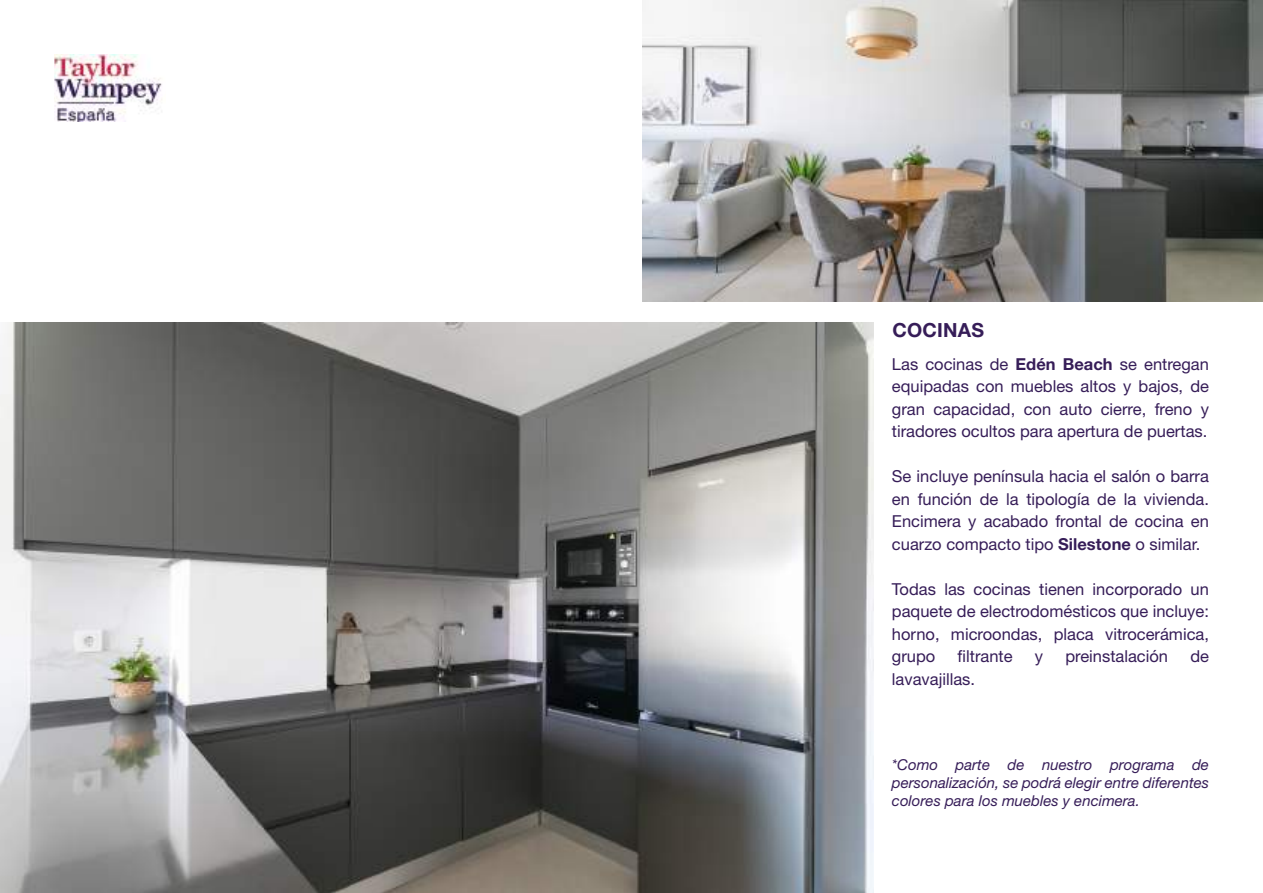
<style>
.page{position:relative;width:1263px;height:893px;background:#fff}
.page>*{position:absolute;margin:0;border:0;box-sizing:border-box;transform-origin:0 0}
.t1{font:700 19.5px "Helvetica Neue LT Std";letter-spacing:.01em;color:#361d58}
.t2{font:16.5px/22.5px "Helvetica Neue LT Std";color:#361d58;text-align:justify}
.t3{font:italic 15px/18px "Helvetica Neue LT Std";color:#361d58;text-align:justify}
.s1{font-weight:700}
</style>
<div class="page">
<img style="left:54px;top:54px;width:108px;height:68px">
<img style="left:0;top:323px;width:874px;height:570px">
<img style="left:642px;top:0;width:621px;height:301px">
<p class="t1" style="left:892px;top:318px;width:93px">COCINAS</p>
<p class="t2" style="left:892px;top:352px;width:319px">Las cocinas de <span class="s1">Edén Beach</span> se entregan equipadas con muebles altos y bajos, de gran capacidad, con auto cierre, freno y tiradores ocultos para apertura de puertas.</p>
<p class="t2" style="left:892px;top:465px;width:318px">Se incluye península hacia el salón o barra en función de la tipología de la vivienda.<br>Encimera y acabado frontal de cocina en cuarzo compacto tipo <span class="s1">Silestone</span> o similar.</p>
<p class="t2" style="left:892px;top:577px;width:318px">Todas las cocinas tienen incorporado un paquete de electrodomésticos que incluye: horno, microondas, placa vitrocerámica, grupo</p>
<p class="t2" style="left:958px;top:645px;width:56px">filtrante</p>
<p class="t2" style="left:1035px;top:645px;width:10px">y</p>
<p class="t2" style="left:1065px;top:645px;width:104px">preinstalación</p>
<p class="t2" style="left:1190px;top:645px;width:20px">de</p>
<p class="t2" style="left:892px;top:667px;width:85px">lavavajillas.</p>
<p class="t3" style="left:892px;top:756px;width:319px">*Como parte de nuestro programa de personalización, se podrá elegir entre diferentes colores para los muebles y encimera.</p>
</div>
